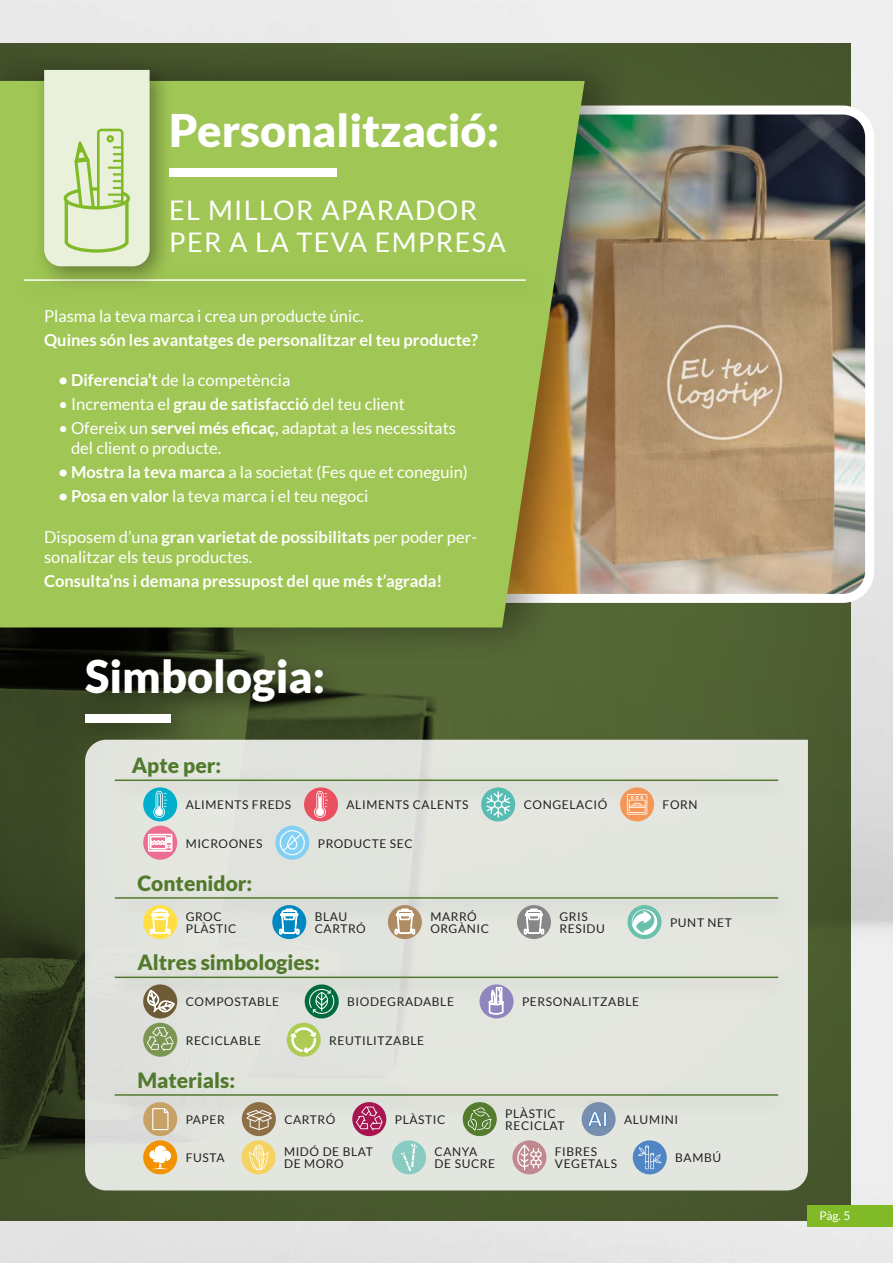
<style>
.page{position:relative;width:893px;height:1263px;background:#fff}
.page>*{position:absolute;margin:0;border:0;box-sizing:border-box;transform-origin:0 0}
.t1{font:900 45px "Lato";color:#fff}
.t2{font:27px/32.4px "Lato";letter-spacing:.05em;color:#fff}
.t3{font:900 21px "Lato";color:#527a2d}
.t4{font:16.5px/19.8px "Lato";color:#fff}
.t5{font:700 16.5px "Lato";color:#fff}
.t6{font:12px/12px "Lato";letter-spacing:.05em;color:#212221}
.t7{font:12px "Lato";color:#fff}
.s1{font-weight:700}
</style>
<div class="page">
<img style="left:0;top:0;width:893px;height:1263px">
<div style="left:0;top:32px;width:862px;height:1189px;background:#000;opacity:.5"></div>
<img style="left:637px;top:110px;width:233px;height:488px">
<div style="left:132px;top:106px;width:742px;height:497px;border:9px solid #fff;border-radius:27px"></div>
<div style="left:0;top:43px;width:637px;height:622px;background:#000;opacity:.4"></div>
<svg style="left:0;top:81px;width:585px;height:546px;background:#9fc054"></svg>
<div style="left:15px;top:266px;width:532px;height:40px;background:#9ec554"></div>
<hr style="left:24px;top:279px;width:502px;height:2px;background:#fff">
<div style="left:31px;top:57px;width:143px;height:234px;background:#000;opacity:.4"></div>
<svg style="left:44px;top:70px;width:106px;height:196px;background:#deebc8"></svg>
<div style="left:169px;top:168px;width:168px;height:9px;background:#fff"></div>
<div style="left:75px;top:648px;width:272px;height:77px;background:#000;opacity:.4"></div>
<div style="left:73px;top:701px;width:121px;height:47px;background:#000;opacity:.4"></div>
<div style="left:85px;top:714px;width:85px;height:9px;background:#fff"></div>
<div style="left:85px;top:740px;width:723px;height:450px;background:#e3e5df"></div>
<div style="left:808px;top:1205px;width:85px;height:21px;background:#80ba27"></div>
<div style="left:105px;top:884px;width:694px;height:40px;background:#dfe2db"></div>
<hr style="left:115px;top:897px;width:663px;height:2px;background:#527a2d">
<div style="left:143px;top:905px;width:34px;height:34px;background:#ffdf43;border-radius:50%"></div>
<svg style="left:150px;top:908px;width:20px;height:28px"></svg>
<div style="left:272px;top:905px;width:34px;height:34px;background:#0088c2;border-radius:50%"></div>
<svg style="left:279px;top:908px;width:21px;height:28px"></svg>
<div style="left:388px;top:905px;width:34px;height:34px;background:#ad8c64;border-radius:50%"></div>
<svg style="left:395px;top:908px;width:20px;height:27px"></svg>
<div style="left:517px;top:905px;width:34px;height:34px;background:#878787;border-radius:50%"></div>
<svg style="left:524px;top:908px;width:20px;height:27px"></svg>
<div style="left:627px;top:905px;width:34px;height:34px;background:#69c0ac;border-radius:50%"></div>
<svg style="left:632px;top:909px;width:25px;height:26px"></svg>
<div style="left:105px;top:766px;width:694px;height:40px;background:#e0e2dc"></div>
<hr style="left:115px;top:779px;width:663px;height:2px;background:#527a2d">
<div style="left:143px;top:787px;width:34px;height:34px;background:#00afcb;border-radius:50%"></div>
<svg style="left:153px;top:791px;width:14px;height:27px"></svg>
<div style="left:304px;top:787px;width:34px;height:34px;background:#ea5160;border-radius:50%"></div>
<svg style="left:314px;top:791px;width:14px;height:27px"></svg>
<div style="left:481px;top:787px;width:34px;height:34px;background:#57bcb3;border-radius:50%"></div>
<svg style="left:486px;top:791px;width:24px;height:27px"></svg>
<div style="left:620px;top:787px;width:34px;height:34px;background:#f49655;border-radius:50%"></div>
<svg style="left:627px;top:794px;width:20px;height:21px"></svg>
<svg style="left:143px;top:826px;width:34px;height:34px"></svg>
<svg style="left:148px;top:834px;width:24px;height:17px"></svg>
<div style="left:275px;top:826px;width:34px;height:34px;background:#83d0f5;border-radius:50%"></div>
<svg style="left:280px;top:830px;width:25px;height:25px"></svg>
<div style="left:105px;top:963px;width:694px;height:40px;background:#e0e2dc"></div>
<hr style="left:115px;top:976px;width:663px;height:2px;background:#527a2d">
<div style="left:143px;top:1023px;width:34px;height:34px;background:#7b9553;border-radius:50%"></div>
<svg style="left:147px;top:1027px;width:27px;height:24px"></svg>
<div style="left:287px;top:1023px;width:34px;height:34px;background:#aecc53;border-radius:50%"></div>
<div style="left:479px;top:984px;width:35px;height:34px;background:#9185be;border-radius:50%"></div>
<svg style="left:489px;top:987px;width:15px;height:27px"></svg>
<div style="left:143px;top:984px;width:34px;height:34px;background:#6d5c35;border-radius:50%"></div>
<svg style="left:147px;top:990px;width:28px;height:22px"></svg>
<svg style="left:305px;top:984px;width:34px;height:34px"></svg>
<svg style="left:290px;top:989px;width:45px;height:67px"></svg>
<div style="left:105px;top:1081px;width:694px;height:40px;background:#e0e2dc"></div>
<hr style="left:115px;top:1094px;width:663px;height:2px;background:#527a2d">
<div style="left:143px;top:1102px;width:34px;height:34px;background:#c8a166;border-radius:50%"></div>
<svg style="left:152px;top:1108px;width:17px;height:22px"></svg>
<div style="left:242px;top:1102px;width:34px;height:34px;background:#8c6f44;border-radius:50%"></div>
<svg style="left:246px;top:1110px;width:26px;height:20px"></svg>
<div style="left:352px;top:1102px;width:34px;height:34px;background:#a71450;border-radius:50%"></div>
<svg style="left:356px;top:1106px;width:27px;height:24px"></svg>
<div style="left:463px;top:1102px;width:34px;height:34px;background:#537c2d;border-radius:50%"></div>
<svg style="left:468px;top:1107px;width:24px;height:24px"></svg>
<div style="left:582px;top:1102px;width:34px;height:34px;background:#778eae;border-radius:50%"></div>
<svg style="left:588px;top:1111px;width:19px;height:16px"></svg>
<div style="left:143px;top:1140px;width:34px;height:34px;background:#f39200;border-radius:50%"></div>
<svg style="left:149px;top:1145px;width:22px;height:24px"></svg>
<div style="left:241px;top:1140px;width:35px;height:34px;background:#f5d363;border-radius:50%"></div>
<svg style="left:248px;top:1144px;width:21px;height:26px"></svg>
<div style="left:392px;top:1140px;width:34px;height:34px;background:#8acbc1;border-radius:50%"></div>
<svg style="left:401px;top:1143px;width:16px;height:28px"></svg>
<div style="left:512px;top:1140px;width:34px;height:34px;background:#c1888f;border-radius:50%"></div>
<svg style="left:514px;top:1144px;width:28px;height:26px"></svg>
<div style="left:633px;top:1140px;width:34px;height:34px;background:#5186c5;border-radius:50%"></div>
<svg style="left:638px;top:1145px;width:23px;height:24px"></svg>
<h1 class="t1" style="left:169px;top:104px;width:331px">Personalització:</h1>
<h2 class="t2" style="left:169px;top:193px;width:338px">EL MILLOR APARADOR<br>PER A LA TEVA EMPRESA</h2>
<p class="t4" style="left:44px;top:305px;width:321px">Plasma la teva marca i crea un producte únic.</p>
<p class="t5" style="left:44px;top:330px;width:435px">Quines són les avantatges de personalitzar el teu producte?</p>
<p class="t4" style="left:58px;top:370px;width:234px"><span class="s1">• Diferencia’t</span> de la competència</p>
<p class="t4" style="left:58px;top:394px;width:348px">• Incrementa el <span class="s1">grau de satisfacció</span> del teu client</p>
<p class="t4" style="left:71px;top:418px;width:386px;text-indent:-13px">• Ofereix un <span class="s1">servei més eficaç</span>, adaptat a les necessitats del client o producte.</p>
<p class="t4" style="left:58px;top:462px;width:411px"><span class="s1">• Mostra la teva marca</span> a la societat (Fes que et coneguin)</p>
<p class="t4" style="left:58px;top:486px;width:311px"><span class="s1">• Posa en valor</span> la teva marca i el teu negoci</p>
<p class="t4" style="left:44px;top:527px;width:434px">Disposem d’una <span class="s1">gran varietat de possibilitats</span> per poder per&shy;sonalitzar els teus productes.</p>
<p class="t5" style="left:44px;top:571px;width:400px">Consulta’ns i demana pressupost del que més t’agrada!</p>
<h1 class="t1" style="left:85px;top:650px;width:242px">Simbologia:</h1>
<p class="t3" style="left:132px;top:753px;width:91px">Apte per:</p>
<p class="t6" style="left:186px;top:799px;width:107px">ALIMENTS FREDS</p>
<p class="t6" style="left:347px;top:799px;width:123px">ALIMENTS CALENTS</p>
<p class="t6" style="left:524px;top:799px;width:85px">CONGELACIÓ</p>
<p class="t6" style="left:663px;top:799px;width:36px">FORN</p>
<p class="t6" style="left:186px;top:837px;width:78px">MICROONES</p>
<p class="t6" style="left:318px;top:837px;width:96px">PRODUCTE SEC</p>
<p class="t3" style="left:137px;top:871px;width:116px">Contenidor:</p>
<p class="t6" style="left:186px;top:910px;width:52px">GROC<br>PLÀSTIC</p>
<p class="t6" style="left:315px;top:910px;width:52px">BLAU<br>CARTRÓ</p>
<p class="t6" style="left:430px;top:910px;width:60px">MARRÓ<br>ORGÀNIC</p>
<p class="t6" style="left:559px;top:910px;width:47px">GRIS<br>RESIDU</p>
<p class="t6" style="left:670px;top:916px;width:63px">PUNT NET</p>
<p class="t3" style="left:137px;top:950px;width:184px">Altres simbologies:</p>
<p class="t6" style="left:186px;top:996px;width:95px">COMPOSTABLE</p>
<p class="t6" style="left:347px;top:996px;width:108px">BIODEGRADABLE</p>
<p class="t6" style="left:522px;top:996px;width:119px">PERSONALITZABLE</p>
<p class="t6" style="left:186px;top:1034px;width:77px">RECICLABLE</p>
<p class="t6" style="left:329px;top:1034px;width:96px">REUTILITZABLE</p>
<p class="t3" style="left:137px;top:1068px;width:99px">Materials:</p>
<p class="t6" style="left:186px;top:1113px;width:41px">PAPER</p>
<p class="t6" style="left:284px;top:1113px;width:52px">CARTRÓ</p>
<p class="t6" style="left:395px;top:1113px;width:52px">PLÀSTIC</p>
<p class="t6" style="left:505px;top:1107px;width:61px">PLÀSTIC<br>RECICLAT</p>
<p class="t6" style="left:624px;top:1113px;width:56px">ALUMINI</p>
<p class="t6" style="left:186px;top:1152px;width:40px">FUSTA</p>
<p class="t6" style="left:284px;top:1146px;width:90px">MIDÓ DE BLAT<br>DE MORO</p>
<p class="t6" style="left:435px;top:1146px;width:62px">CANYA<br>DE SUCRE</p>
<p class="t6" style="left:555px;top:1146px;width:64px">FIBRES<br>VEGETALS</p>
<p class="t6" style="left:675px;top:1152px;width:47px">BAMBÚ</p>
<p class="t7" style="left:819px;top:1209px;width:33px">Pàg. 5</p>
</div>
